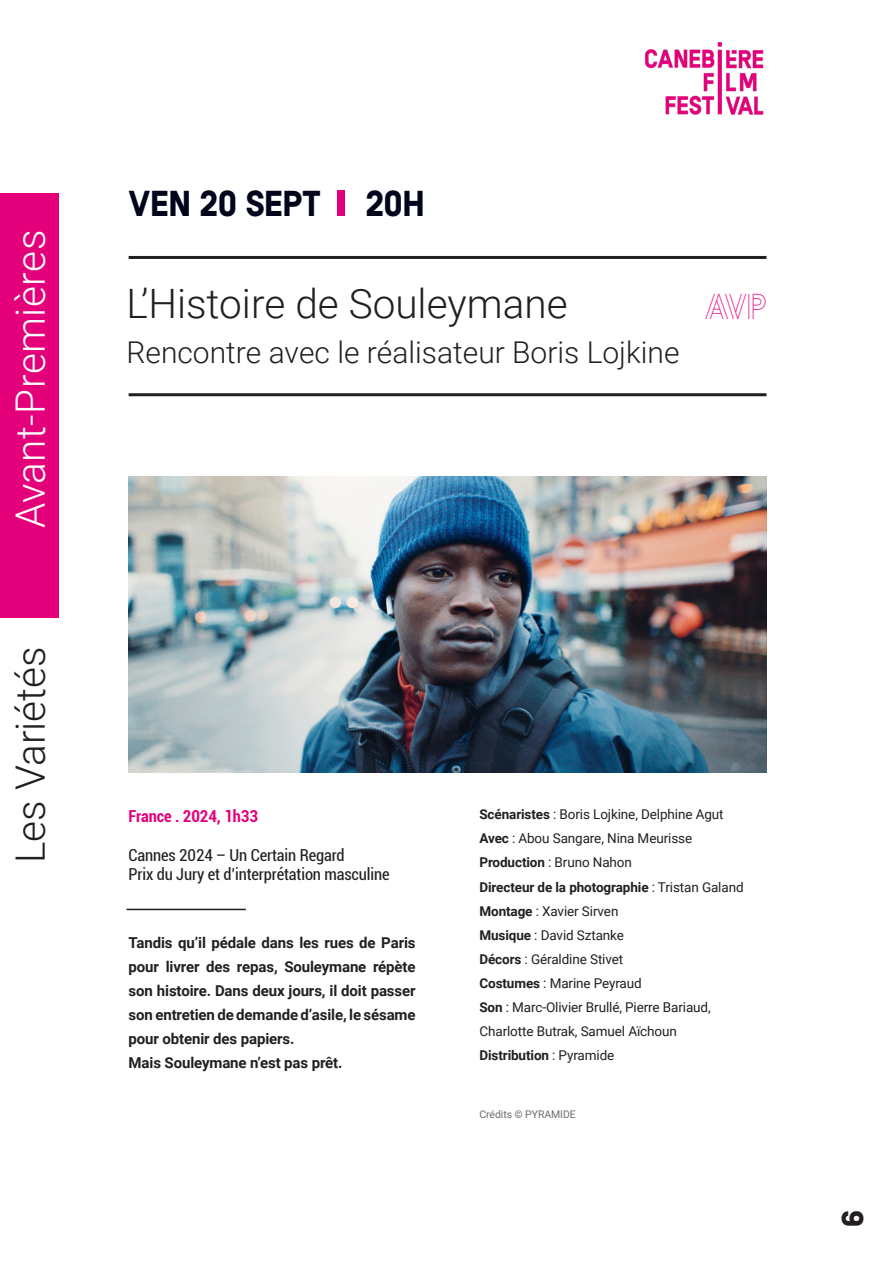
<style>
.page{position:relative;width:893px;height:1263px;background:#fff}
.page>*{position:absolute;margin:0;border:0;box-sizing:border-box;transform-origin:0 0}
.t1{font:300 40.5px "Roboto";color:#231f20}
.t2{font:300 40.5px "Roboto";letter-spacing:.01em;color:#fff}
.t3{font:36px "Parade One";color:#03051b}
.t4{font:36px "Parade Two";color:#e4007b}
.t5{font:300 30px "Roboto";color:#231f20}
.t6{font:30px "Parade One";color:#231f20;scale:1.1 1}
.t7{font:condensed 16.5px "Roboto";letter-spacing:-.01em;color:#231f20}
.t8{font:700 condensed 16.5px "Roboto";letter-spacing:-.01em;color:#e4007b}
.t9{font:700 15px/24px "Roboto";letter-spacing:-.01em;color:#231f20;text-align:justify}
.t10{font:13.5px "Roboto";letter-spacing:-.01em;color:#231f20}
.t11{font:700 13.5px "Roboto";letter-spacing:-.01em;color:#231f20}
.t12{font:10.5px "Roboto";letter-spacing:-.01em;color:#6c6d70}
.s1{font-weight:700}
.s2{font-weight:400}
</style>
<div class="page">
<div style="left:0;top:193px;width:59px;height:425px;background:#e4007b"></div>
<hr style="left:129px;top:256px;width:637px;height:3px;background:#231f20">
<hr style="left:129px;top:393px;width:637px;height:3px;background:#231f20">
<img style="left:645px;top:42px;width:119px;height:73px">
<img style="left:129px;top:476px;width:637px;height:297px">
<hr style="left:126px;top:909px;width:120px;height:1px;background:#231f20">
<div style="left:337px;top:191px;width:7px;height:25px;background:#e4007b"></div>
<p class="t2" style="left:2px;top:528px;width:300px;rotate:-90deg">Avant-Premières</p>
<p class="t1" style="left:2px;top:863px;width:218px;rotate:-90deg">Les Variétés</p>
<p class="t3" style="left:129px;top:183px;width:297px">VEN 20 SEPT 20H</p>
<p class="t1" style="left:126px;top:276px;width:443px">L’Histoire de Souleymane</p>
<p class="t5" style="left:126px;top:332px;width:554px">Rencontre avec le réalisateur Boris Lojkine</p>
<p class="t4" style="left:705px;top:286px;width:63px">AVP</p>
<p class="t8" style="left:129px;top:804px;width:131px">France . 2024, 1h33</p>
<p class="t7" style="left:129px;top:843px;width:218px">Cannes 2024 – Un Certain Regard</p>
<p class="t7" style="left:129px;top:863px;width:262px">Prix du Jury et d’interprétation masculine</p>
<p class="t9" style="left:129px;top:930px;width:289px">Tandis qu’il pédale dans les rues de Paris pour livrer des repas, Souleymane répète son histoire. Dans deux jours, il doit passer son entretien de demande d’asile, le sésame pour obtenir des papiers.</p>
<p class="t9" style="left:129px;top:1050px;width:215px">Mais Souleymane n’est pas prêt.</p>
<p class="t10" style="left:479px;top:805px;width:246px"><span class="s1">Scénaristes</span> : Boris Lojkine, Delphine Agut</p>
<p class="t10" style="left:479px;top:829px;width:214px"><span class="s1">Avec</span> : Abou Sangare, Nina Meurisse</p>
<p class="t10" style="left:479px;top:853px;width:154px"><span class="s1">Production</span> : Bruno Nahon</p>
<p class="t11" style="left:479px;top:877px;width:266px">Directeur de la photographie <span class="s2">: Tristan Galand</span></p>
<p class="t10" style="left:479px;top:901px;width:141px"><span class="s1">Montage</span> : Xavier Sirven</p>
<p class="t10" style="left:479px;top:925px;width:146px"><span class="s1">Musique</span> : David Sztanke</p>
<p class="t10" style="left:479px;top:949px;width:145px"><span class="s1">Décors</span> : Géraldine Stivet</p>
<p class="t10" style="left:479px;top:973px;width:164px"><span class="s1">Costumes</span> : Marine Peyraud</p>
<p class="t10" style="left:479px;top:997px;width:233px"><span class="s1">Son</span> : Marc-Olivier Brullé, Pierre Bariaud,</p>
<p class="t10" style="left:479px;top:1021px;width:199px">Charlotte Butrak, Samuel Aïchoun</p>
<p class="t11" style="left:479px;top:1045px;width:136px">Distribution <span class="s2">: Pyramide</span></p>
<p class="t12" style="left:479px;top:1107px;width:98px">Crédits © PYRAMIDE</p>
<p class="t6" style="left:836px;top:1227px;width:17px;rotate:-90deg">6</p>
</div>
